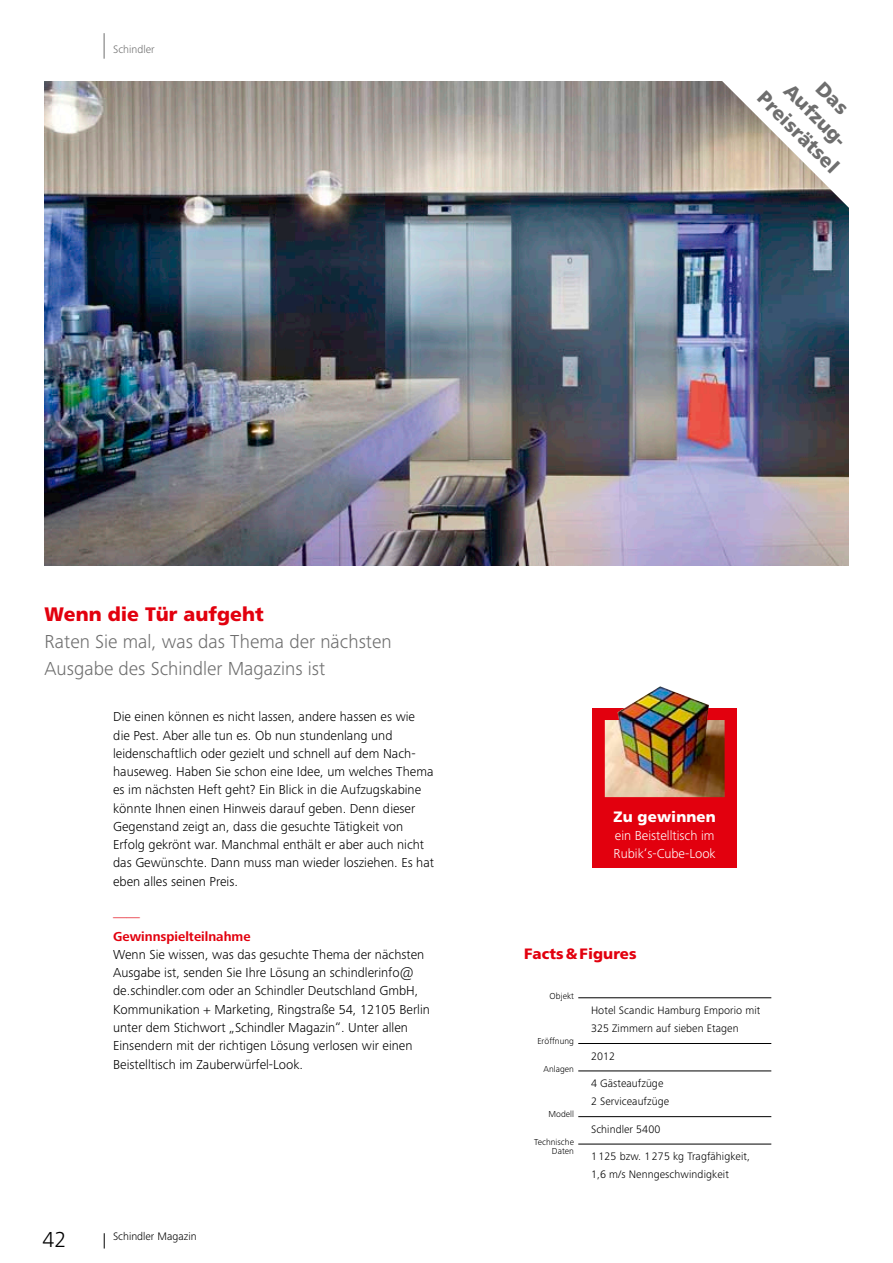
<style>
.page{position:relative;width:893px;height:1263px;background:#fff}
.page>*{position:absolute;margin:0;border:0;box-sizing:border-box;transform-origin:0 0}
.t1{font:300 22.5px "Frutiger Next Pro";color:#000}
.t2{font:300 19.5px/27.5px "Frutiger Next Pro";color:#6e6e6e}
.t3{font:900 19.5px "Frutiger";color:#6e6e6e}
.t4{font:900 19.5px "Frutiger";color:#e2000e}
.t5{font:900 15px "Frutiger";letter-spacing:.005em;color:#e2000e}
.t6{font:900 15px "Frutiger";letter-spacing:.005em;color:#fff}
.t7{font:300 13.5px/18.3px "Frutiger Next Pro";color:#000}
.t8{font:300 13.5px/18.3px "Frutiger Next Pro";color:#fff}
.t9{font:700 13.5px "Frutiger Next Pro";color:#e2000e}
.t10{font:300 13.5px "Frutiger Next Pro";color:#e2000e}
.t11{font:300 11.25px/18.3px "Frutiger Next Pro";letter-spacing:.005em;color:#000}
.t12{font:300 11.25px "Frutiger Next Pro";color:#6e6e6e}
.t13{font:300 9px/9.1px "Frutiger Next Pro";letter-spacing:.005em;color:#000;text-align:right}
</style>
<div class="page">
<img style="left:45px;top:81px;width:803px;height:485px">
<hr style="left:578px;top:997px;width:193px;height:1px;background:#000">
<hr style="left:578px;top:1043px;width:193px;height:1px;background:#000">
<hr style="left:578px;top:1071px;width:193px;height:1px;background:#000">
<hr style="left:578px;top:1116px;width:193px;height:1px;background:#000">
<hr style="left:578px;top:1144px;width:193px;height:1px;background:#000">
<div style="left:593px;top:708px;width:144px;height:159px;background:#e2000e"></div>
<img style="left:605px;top:686px;width:120px;height:111px">
<svg style="left:104px;top:1233px;width:1px;height:15px"></svg>
<svg style="left:104px;top:33px;width:1px;height:26px"></svg>
<svg style="left:719px;top:81px;width:130px;height:130px"></svg>
<p class="t12" style="left:113px;top:43px;width:43px">Schindler</p>
<h2 class="t3" style="left:796px;top:79px;width:84px;rotate:45deg">Aufzug-</h2>
<h2 class="t3" style="left:769px;top:86px;width:107px;rotate:45deg">Preisrätsel</h2>
<h2 class="t4" style="left:45px;top:602px;width:221px">Wenn die Tür aufgeht</h2>
<h2 class="t2" style="left:45px;top:628px;width:349px">Raten Sie mal, was das Thema der nächsten<br>Ausgabe des Schindler Magazins ist</h2>
<p class="t7" style="left:113px;top:707px;width:322px">Die einen können es nicht lassen, andere hassen es wie die Pest. Aber alle tun es. Ob nun stundenlang und leidenschaftlich oder gezielt und schnell auf dem Nach&shy;hauseweg. Haben Sie schon eine Idee, um welches Thema es im nächsten Heft geht? Ein Blick in die Aufzugskabine könnte Ihnen einen Hinweis darauf geben. Denn dieser Gegenstand zeigt an, dass die gesuchte Tätigkeit von Erfolg gekrönt war. Manchmal enthält er aber auch nicht das Gewünschte. Dann muss man wieder losziehen. Es hat eben alles seinen Preis.</p>
<p class="t10" style="left:113px;top:910px;width:28px">——</p>
<p class="t9" style="left:113px;top:928px;width:139px">Gewinnspielteilnahme</p>
<p class="t7" style="left:113px;top:945px;width:318px">Wenn Sie wissen, was das gesuchte Thema der nächsten Ausgabe ist, senden Sie Ihre Lösung an schindlerinfo@ de.schindler.com oder an Schindler Deutschland GmbH, Kommunikation + Marketing, Ringstraße 54, 12105 Berlin unter dem Stichwort „Schindler Magazin“. Unter allen Einsendern mit der richtigen Lösung verlosen wir einen Beistelltisch im Zauberwürfel-Look.</p>
<h1 class="t1" style="left:43px;top:1227px;width:25px">42</h1>
<p class="t11" style="left:113px;top:1227px;width:85px">Schindler Magazin</p>
<p class="t6" style="left:613px;top:807px;width:104px">Zu gewinnen</p>
<p class="t8" style="left:614px;top:826px;width:104px">ein Beistelltisch im<br>Rubik‘s-Cube-Look</p>
<p class="t5" style="left:524px;top:945px;width:114px">Facts&amp;Figures</p>
<p class="t13" style="left:550px;top:991px;width:26px">Objekt</p>
<p class="t13" style="left:537px;top:1037px;width:38px">Eröffnung</p>
<p class="t13" style="left:543px;top:1064px;width:32px">Anlagen</p>
<p class="t13" style="left:548px;top:1110px;width:27px">Modell</p>
<p class="t13" style="left:534px;top:1137px;width:42px">Technische<br>Daten</p>
<p class="t11" style="left:591px;top:1001px;width:171px">Hotel Scandic Hamburg Emporio mit<br>325 Zimmern auf sieben Etagen</p>
<p class="t11" style="left:591px;top:1046px;width:26px">2012</p>
<p class="t11" style="left:591px;top:1074px;width:80px">4 Gästeaufzüge<br>2 Serviceaufzüge</p>
<p class="t11" style="left:591px;top:1120px;width:71px">Schindler 5400</p>
<p class="t11" style="left:591px;top:1147px;width:160px">1 125 bzw. 1 275 kg Tragfähigkeit,<br>1,6 m/s Nenngeschwindigkeit</p>
</div>
